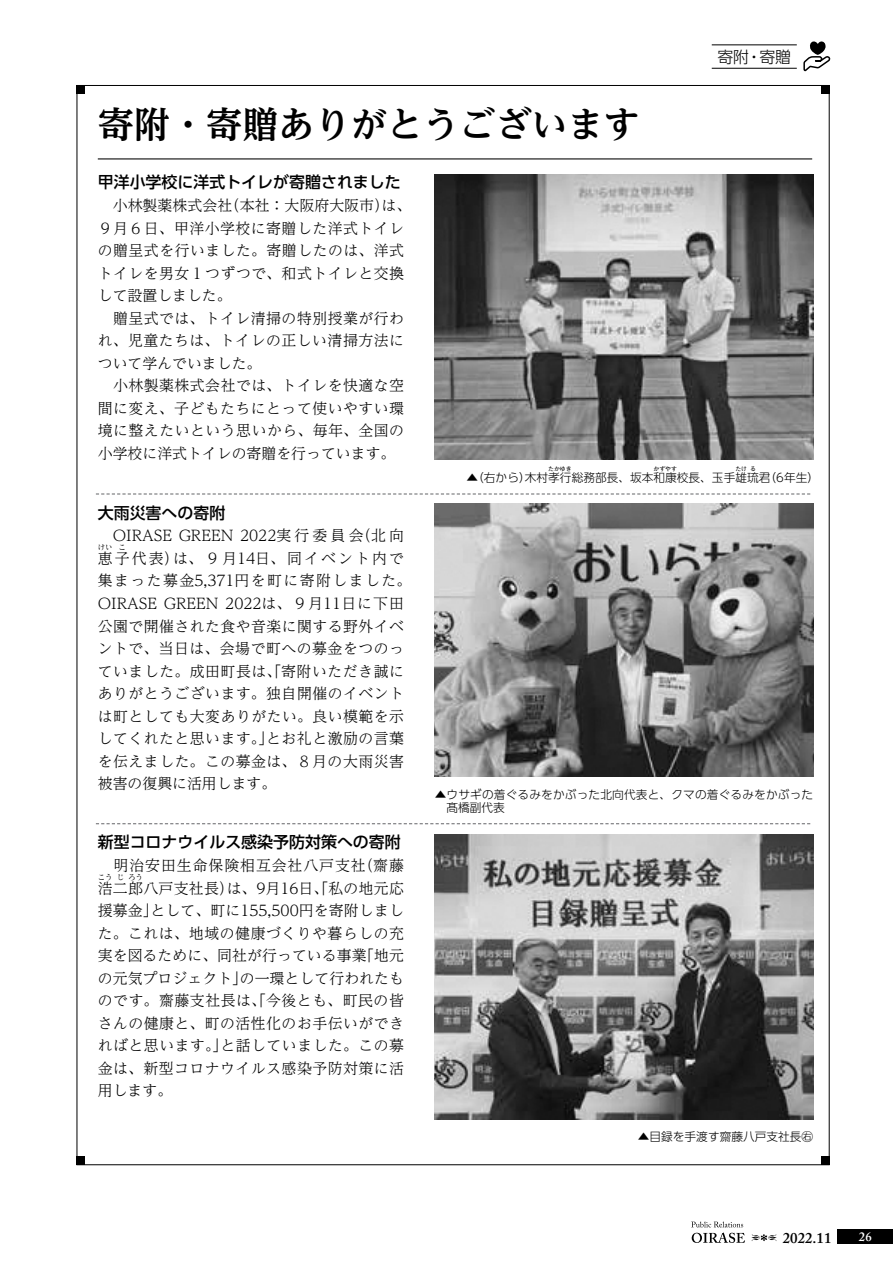
<style>
.page{position:relative;width:893px;height:1263px;background:#fff}
.page>*{position:absolute;margin:0;border:0;box-sizing:border-box;transform-origin:0 0}
.t1{font:700 36.15px "UD Reimin Pr 6";color:#000}
.t2{font:500 15.9px "UD Shin Go Pr 6";color:#000}
.t3{font:300 15.9px "UD Shin Go Pr 6";color:#000}
.t4{font:300 14.85px/22.5px "UD Reimin Pr 6";letter-spacing:.03em;color:#000}
.t5{font:300 14.85px/22.5px "UD Reimin Pr 6";color:#000}
.t6{font:300 14.85px/22.5px "UD Reimin Pr 6";letter-spacing:.005em;color:#000}
.t7{font:300 14.85px/22.5px "UD Reimin Pr 6";letter-spacing:.065em;color:#000}
.t8{font:300 14.85px "UD Reimin Pr 6";letter-spacing:.095em;color:#000}
.t9{font:300 14.85px "UD Reimin Pr 6";letter-spacing:.01em;color:#000}
.t10{font:300 14.85px "UD Reimin Pr 6";letter-spacing:.14em;color:#000}
.t11{font:600 14.85px "Adobe Caslon Pro";color:#000}
.t12{font:600 12.75px "Adobe Caslon Pro";color:#fff}
.t13{font:300 11.7px/12.8px "UD Shin Go Pr 6";color:#000}
.t14{font:300 7.5px "UD Reimin Pr 6";color:#000}
.t15{font:300 5.85px "UD Shin Go Pr 6";color:#000}
</style>
<div class="page">
<div style="left:77px;top:85px;width:8px;height:9px;background:#000"></div>
<div style="left:821px;top:85px;width:9px;height:9px;background:#000"></div>
<div style="left:77px;top:1157px;width:8px;height:8px;background:#000"></div>
<div style="left:821px;top:1157px;width:9px;height:8px;background:#000"></div>
<svg style="left:96px;top:493px;width:714px;height:1px"></svg>
<svg style="left:96px;top:823px;width:714px;height:1px"></svg>
<hr style="left:98px;top:158px;width:714px;height:1px;background:#000">
<svg style="left:803px;top:41px;width:28px;height:31px"></svg>
<img style="left:435px;top:174px;width:378px;height:285px">
<img style="left:435px;top:504px;width:378px;height:272px">
<img style="left:435px;top:834px;width:378px;height:285px">
<svg style="left:691px;top:1221px;width:54px;height:22px"></svg>
<svg style="left:752px;top:1234px;width:24px;height:7px"></svg>
<div style="left:838px;top:1229px;width:55px;height:14px;background:#000"></div>
<hr style="left:712px;top:44px;width:85px;height:1px;background:#000">
<hr style="left:712px;top:68px;width:85px;height:1px;background:#000">
<h1 class="t1" style="left:98px;top:95px;width:544px">寄附・寄贈ありがとうございます</h1>
<p class="t2" style="left:98px;top:169px;width:304px">甲洋小学校に洋式トイレが寄贈されました</p>
<p class="t6" style="left:225px;top:194px;width:188px">（本社：大阪府大阪市は）、</p>
<p class="t4" style="left:98px;top:194px;width:308px">　小林製薬株式会社<br>９月６日、甲洋小学校に寄贈した洋式トイレの贈呈式を行いました。寄贈したのは、洋式トイレを男女１つずつで、和式トイレと交換して設置しました。<br>　贈呈式では、トイレ清掃の特別授業が行われ、児童たちは、トイレの正しい清掃方法について学んでいました。<br>　小林製薬株式会社では、トイレを快適な空間に変え、子どもたちにとって使いやすい環境に整えたいという思いから、毎年、全国の小学校に洋式トイレの寄贈を行っています。</p>
<p class="t3" style="left:759px;top:44px;width:33px">寄贈</p>
<p class="t3" style="left:717px;top:44px;width:33px">寄附</p>
<p class="t3" style="left:746px;top:44px;width:17px">・</p>
<p class="t2" style="left:98px;top:500px;width:129px">大雨災害への寄附</p>
<p class="t5" style="left:98px;top:524px;width:308px">　OIRASE GREEN 2022実行委員 （会北向恵子代表）</p>
<p class="t14" style="left:98px;top:541px;width:16px">けい</p>
<p class="t14" style="left:119px;top:541px;width:9px">こ</p>
<p class="t10" style="left:173px;top:546px;width:232px">は、９月14日、同イベント内で</p>
<p class="t8" style="left:98px;top:569px;width:315px">集まった募金5,371円を町に寄附しました。</p>
<p class="t5" style="left:98px;top:592px;width:308px">OIRASE GREEN 2022は、９月11日に下田</p>
<p class="t4" style="left:98px;top:614px;width:308px">公園で開催された食や音楽に関する野外イベ</p>
<p class="t4" style="left:98px;top:637px;width:308px">ントで、当日は、会場で町への募金をつのっ</p>
<p class="t4" style="left:98px;top:659px;width:308px">ていました。成田町長は、「寄附いただき誠に</p>
<p class="t4" style="left:98px;top:682px;width:308px">ありがとうございます。独自開催のイベント</p>
<p class="t4" style="left:98px;top:704px;width:308px">は町としても大変ありがたい。良い模範を示</p>
<p class="t4" style="left:266px;top:727px;width:139px">とお礼と激励の言葉</p>
<p class="t4" style="left:98px;top:727px;width:308px">してくれたと思います。」<br>を伝えました。この募金は、８月の大雨災害被害の復興に活用します。</p>
<p class="t2" style="left:98px;top:829px;width:304px">新型コロナウイルス感染予防対策への寄附</p>
<p class="t4" style="left:358px;top:854px;width:47px">（齋藤</p>
<p class="t7" style="left:98px;top:854px;width:308px">　明治安田生命保険相互会社八戸支社<br>浩二郎八戸支社長は）、9月16日、「私の地元応</p>
<p class="t14" style="left:98px;top:871px;width:16px">こう</p>
<p class="t14" style="left:117px;top:871px;width:9px">じ</p>
<p class="t14" style="left:128px;top:871px;width:16px">ろう</p>
<p class="t4" style="left:98px;top:899px;width:61px">援募金」</p>
<p class="t4" style="left:98px;top:921px;width:308px">た。これは、地域の健康づくりや暮らしの充</p>
<p class="t4" style="left:359px;top:944px;width:46px">「地元</p>
<p class="t9" style="left:150px;top:898px;width:255px">として、町に155,500円を寄附しまし</p>
<p class="t6" style="left:240px;top:944px;width:166px;text-indent:-142px">実を図るために、同社が行っている事業<br>の一環として行われたも</p>
<p class="t6" style="left:98px;top:966px;width:151px">の元気プロジェクト」</p>
<p class="t4" style="left:98px;top:989px;width:308px">のです。齋藤支社長は、「今後とも、町民の皆</p>
<p class="t4" style="left:98px;top:1011px;width:308px">さんの健康と、町の活性化のお手伝いができ</p>
<p class="t4" style="left:220px;top:1034px;width:185px">と話していました。この募</p>
<p class="t4" style="left:98px;top:1034px;width:308px">ればと思います。」<br>金は、新型コロナウイルス感染予防対策に活用します。</p>
<p class="t15" style="left:653px;top:464px;width:25px">かずやす</p>
<p class="t15" style="left:735px;top:464px;width:13px">たけ</p>
<p class="t15" style="left:750px;top:464px;width:7px">る</p>
<p class="t15" style="left:548px;top:464px;width:25px">たかゆき</p>
<p class="t13" style="left:466px;top:471px;width:66px">▲（右から）</p>
<p class="t13" style="left:525px;top:471px;width:296px">木村孝行総務部長、坂本和康校長、玉手雄琉（君 6年生(</p>
<p class="t13" style="left:446px;top:788px;width:368px;text-indent:-12px">▲ウサギの着ぐるみをかぶった北向代表と、クマの着ぐるみをかぶった髙橋副代表</p>
<p class="t13" style="left:638px;top:1130px;width:177px">▲目録を手渡す齋藤八戸支社長㊨</p>
<p class="t11" style="left:783px;top:1229px;width:50px">2022.11</p>
<p class="t12" style="left:859px;top:1229px;width:14px">26</p>
</div>
